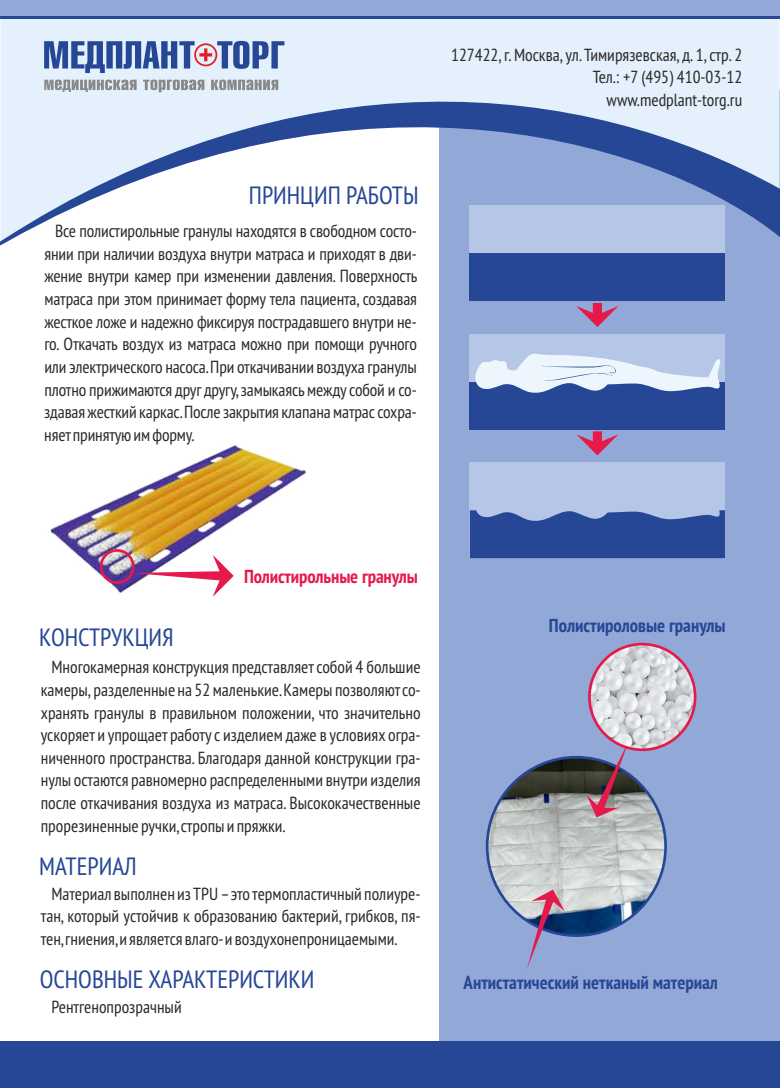
<style>
.page{position:relative;width:780px;height:1088px;background:#fff}
.page>*{position:absolute;margin:0;border:0;box-sizing:border-box;transform-origin:0 0}
.t1{font:condensed 25px "PT Sans";color:#264796}
.t2{font:700 condensed 18.75px "PT Sans";color:#264796}
.t3{font:700 condensed 18.75px "PT Sans";letter-spacing:-.01em;color:#e51a4b}
.t4{font:condensed 17.5px/22.6px "PT Sans";color:#2b2a29;text-align:justify}
</style>
<div class="page">
<div style="left:439px;top:90px;width:340px;height:951px;background:#92a8d7"></div>
<div style="left:1px;top:19px;width:778px;height:18px;background:#e4f0fb"></div>
<svg style="left:0;top:37px;width:780px;height:208px;fill:#e4f0fb"></svg>
<div style="left:0;top:1041px;width:780px;height:47px;background:#264796"></div>
<div style="left:0;top:0;width:779px;height:19px;background:#92a8d7"></div>
<hr style="left:0;top:16px;width:779px;height:3px;background:#264796">
<div style="left:470px;top:205px;width:255px;height:95px;background:#b5c6e7"></div>
<div style="left:470px;top:253px;width:255px;height:47px;background:#264796"></div>
<div style="left:470px;top:334px;width:255px;height:96px;background:#b5c6e7"></div>
<div style="left:470px;top:382px;width:255px;height:48px;background:#264796"></div>
<svg style="left:475px;top:353px;width:245px;height:40px"></svg>
<div style="left:470px;top:462px;width:255px;height:96px;background:#b5c6e7"></div>
<svg style="left:470px;top:510px;width:255px;height:48px;background:#35559e"></svg>
<svg style="left:576px;top:303px;width:42px;height:24px"></svg>
<svg style="left:576px;top:431px;width:42px;height:24px"></svg>
<img style="left:50px;top:445px;width:257px;height:148px">
<svg style="left:132px;top:555px;width:102px;height:42px"></svg>
<div style="left:100px;top:549px;width:34px;height:35px;border:3px solid #e51a4b;border-radius:50%"></div>
<img style="left:487px;top:757px;width:178px;height:178px;border-radius:50%">
<svg style="left:527px;top:889px;width:37px;height:79px"></svg>
<svg style="left:586px;top:740px;width:43px;height:77px"></svg>
<img style="left:589px;top:644px;width:106px;height:105px;border-radius:50%">
<div style="left:588px;top:643px;width:108px;height:108px;border:3px solid #e51a4b;border-radius:50%"></div>
<h1 class="t1" style="left:249px;top:178px;width:171px">ПРИНЦИП РАБОТЫ</h1>
<p class="t4" style="left:44px;top:219px;width:374px;text-indent:11px">Все полистирольные гранулы находятся в свободном состо&shy;янии при наличии воздуха внутри матраса и приходят в дви&shy;жение внутри камер при изменении давления. Поверхность матраса при этом принимает форму тела пациента, создавая жесткое ложе и надежно фиксируя пострадавшего внутри не&shy;го. Откачать воздух из матраса можно при помощи ручного или электрического насоса.При откачивании воздуха гранулы плотно прижимаются друг другу,замыкаясь междусобой и со&shy;здавая жесткий каркас.После закрытия клапана матрас сохра&shy;няетпринятую им форму.</p>
<p class="t4" style="left:451px;top:43px;width:292px;text-align:right">127422, г. Москва,ул. Тимирязевская, д. 1, стр. 2<br>Тел.: +7 (495) 410-03-12<br>www.medplant-torg.ru</p>
<h1 class="t1" style="left:39px;top:620px;width:136px">КОНСТРУКЦИЯ</h1>
<p class="t3" style="left:244px;top:564px;width:175px">Полистирольные гранулы</p>
<p class="t4" style="left:41px;top:655px;width:381px;text-indent:11px">Многокамерная конструкция представляетсобой 4 большие камеры, разделенные на 52 маленькие.Камеры позволяютсо&shy;хранять гранулы в правильном положении, что значительно ускоряет и упрощает работус изделием даже в условиях огра&shy;ниченного пространства. Благодаря данной конструкции гра&shy;нулы остаются равномерно распределенными внутри изделия после откачивания воздуха из матраса. Высококачественные прорезиненные ручки,стропы и пряжки.</p>
<h1 class="t1" style="left:39px;top:849px;width:99px">МАТЕРИАЛ</h1>
<p class="t4" style="left:41px;top:882px;width:381px;text-indent:11px">Материал выполнен из TPU –это термопластичный полиуре&shy;тан, который устойчив к образованию бактерий, грибков, пя&shy;тен,гниения,и является влаго-и воздухонепроницаемыми.</p>
<h1 class="t1" style="left:40px;top:962px;width:276px">ОСНОВНЫЕ ХАРАКТЕРИСТИКИ</h1>
<p class="t4" style="left:51px;top:995px;width:132px">Рентгенопрозрачный</p>
<p class="t2" style="left:549px;top:613px;width:178px">Полистироловые гранулы</p>
<p class="t2" style="left:463px;top:969px;width:256px">Антистатический нетканый материал</p>
</div>
